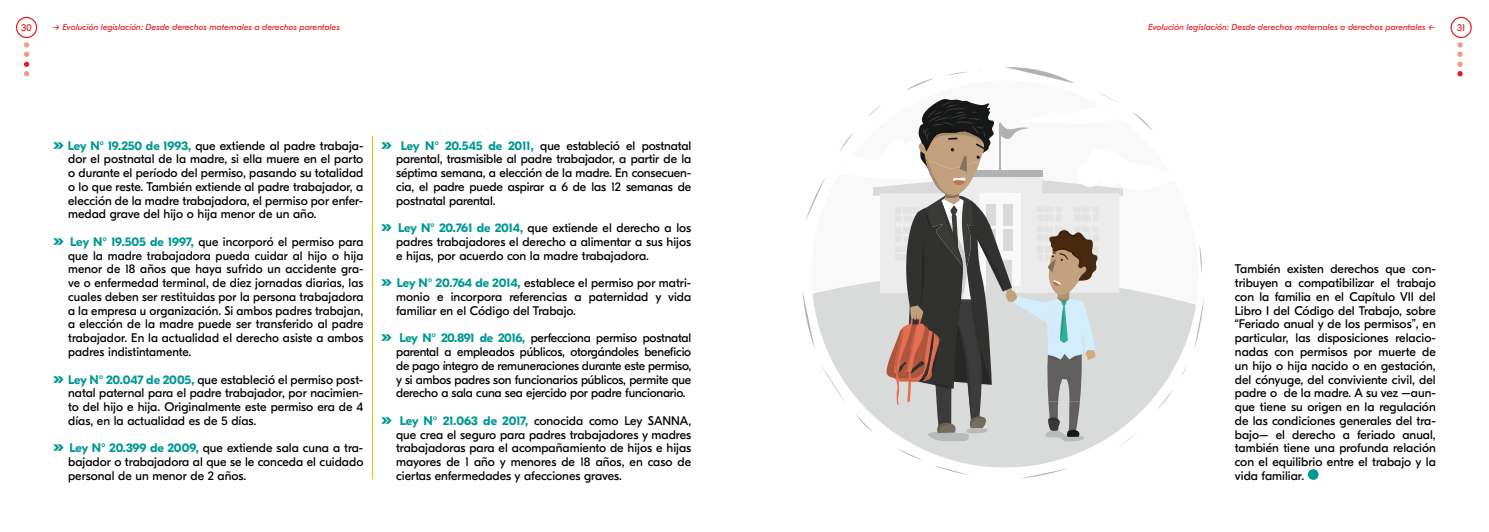
<style>
.page{position:relative;width:1489px;height:532px;background:#fff}
.page>*{position:absolute;margin:0;border:0;box-sizing:border-box;transform-origin:0 0}
.t1{font:12.5px/13.8px "GT Eesti Pro Display";color:#000;text-align:justify}
.t2{font:10px "GT Eesti Pro Display";color:#e51e25}
.t3{font:italic 8.75px "GT Eesti Pro Display";color:#e51e25}
.s1{font-weight:700;font-size:18.75px;color:#009992}
.s2{font-weight:700;color:#009992}
</style>
<div class="page">
<svg style="left:802px;top:67px;width:401px;height:411px"></svg>
<div style="left:16px;top:17px;width:21px;height:21px;border:1px solid #e51e25;border-radius:50%"></div>
<div style="left:1450px;top:17px;width:21px;height:21px;border:1px solid #e51e25;border-radius:50%"></div>
<svg style="left:1457px;top:42px;width:5px;height:34px"></svg>
<svg style="left:24px;top:42px;width:5px;height:34px"></svg>
<hr style="left:372px;top:136px;width:1px;height:342px;background:#f3bc00">
<div style="left:1307px;top:469px;width:11px;height:10px;background:#009992;border-radius:50%"></div>
<p class="t2" style="left:21px;top:22px;width:12px">30</p>
<p class="t3" style="left:53px;top:22px;width:289px">→ Evolución legislación: Desde derechos maternales a derechos parentales</p>
<p class="t3" style="left:1148px;top:22px;width:288px">Evolución legislación: Desde derechos maternales a derechos parentales ←</p>
<p class="t2" style="left:1456px;top:22px;width:10px">31</p>
<p class="t1" style="left:68px;top:139px;width:297px;text-indent:-15px"><span class="s1">»</span> <span class="s2">Ley N° 19.250 de 1993,</span> que extiende al padre trabaja&shy;dor el postnatal de la madre, si ella muere en el parto o durante el período del permiso, pasando su totalidad o lo que reste. También extiende al padre trabajador, a elección de la madre trabajadora, el permiso por enfer&shy;medad grave del hijo o hija menor de un año.</p>
<p class="t1" style="left:68px;top:235px;width:297px;text-indent:-15px"><span class="s1">»</span> <span class="s2">Ley N° 19.505 de 1997,</span> que incorporó el permiso para que la madre trabajadora pueda cuidar al hijo o hija menor de 18 años que haya sufrido un accidente gra&shy;ve o enfermedad terminal, de diez jornadas diarias, las cuales deben ser restituidas por la persona trabajadora a la empresa u organización. Si ambos padres trabajan, a elección de la madre puede ser transferido al padre trabajador. En la actualidad el derecho asiste a ambos padres indistintamente.</p>
<p class="t1" style="left:68px;top:372px;width:297px;text-indent:-15px"><span class="s1">»</span> <span class="s2">Ley N° 20.047 de 2005,</span> que estableció el permiso post&shy;natal paternal para el padre trabajador, por nacimien&shy;to del hijo e hija. Originalmente este permiso era de 4 días, en la actualidad es de 5 días.</p>
<p class="t1" style="left:68px;top:441px;width:297px;text-indent:-15px"><span class="s1">»</span> <span class="s2">Ley N° 20.399 de 2009,</span> que extiende sala cuna a tra&shy;bajador o trabajadora al que se le conceda el cuidado personal de un menor de 2 años.</p>
<p class="t1" style="left:396px;top:139px;width:297px;text-indent:-15px"><span class="s1">»</span> <span class="s2">Ley N° 20.545 de 2011,</span> que estableció el postnatal parental, trasmisible al padre trabajador, a partir de la séptima semana, a elección de la madre. En consecuen&shy;cia, el padre puede aspirar a 6 de las 12 semanas de postnatal parental.</p>
<p class="t1" style="left:396px;top:221px;width:297px;text-indent:-15px"><span class="s1">»</span> <span class="s2">Ley N° 20.761 de 2014,</span> que extiende el derecho a los padres trabajadores el derecho a alimentar a sus hijos e hijas, por acuerdo con la madre trabajadora.</p>
<p class="t1" style="left:396px;top:276px;width:297px;text-indent:-15px"><span class="s1">»</span> <span class="s2">Ley N° 20.764 de 2014,</span> establece el permiso por matri&shy;monio e incorpora referencias a paternidad y vida familiar en el Código del Trabajo.</p>
<p class="t1" style="left:396px;top:331px;width:297px;text-indent:-15px"><span class="s1">»</span> <span class="s2">Ley N° 20.891 de 2016,</span> perfecciona permiso postnatal parental a empleados públicos, otorgándoles beneficio de pago íntegro de remuneraciones durante este permiso, y si ambos padres son funcionarios públicos, permite que derecho a sala cuna sea ejercido por padre funcionario.</p>
<p class="t1" style="left:396px;top:414px;width:297px;text-indent:-15px"><span class="s1">»</span> <span class="s2">Ley N° 21.063 de 2017,</span> conocida como Ley SANNA, que crea el seguro para padres trabajadores y madres trabajadoras para el acompañamiento de hijos e hijas mayores de 1 año y menores de 18 años, en caso de ciertas enfermedades y afecciones graves.</p>
<p class="t1" style="left:1234px;top:262px;width:202px">También existen derechos que con&shy;tribuyen a compatibilizar el trabajo con la familia en el Capítulo VII del Libro I del Código del Trabajo, sobre “Feriado anual y de los permisos”, en particular, las disposiciones relacio&shy;nadas con permisos por muerte de un hijo o hija nacido o en gestación, del cónyuge, del conviviente civil, del padre o de la madre. A su vez –aun&shy;que tiene su origen en la regulación de las condiciones generales del tra&shy;bajo– el derecho a feriado anual, también tiene una profunda relación con el equilibrio entre el trabajo y la vida familiar.</p>
</div>
